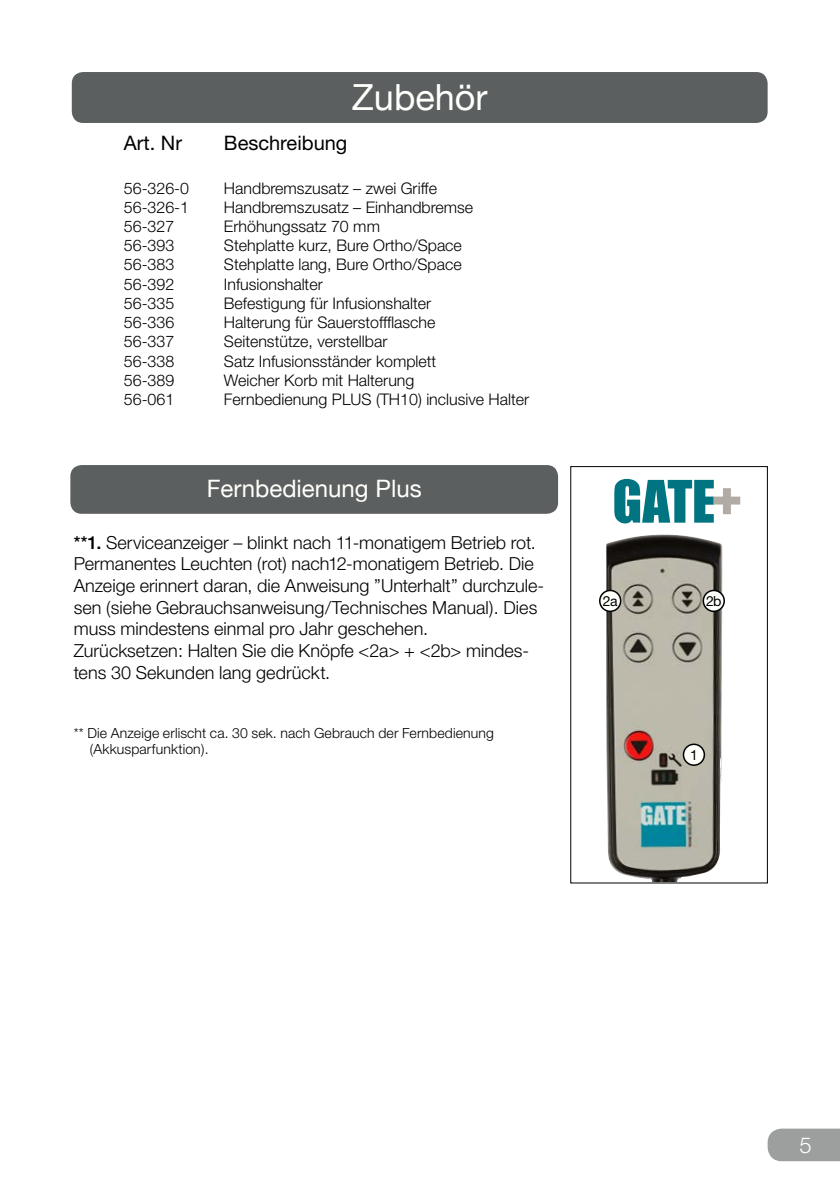
<style>
.page{position:relative;width:840px;height:1191px;background:#fff}
.page>*{position:absolute;margin:0;border:0;box-sizing:border-box;transform-origin:0 0}
.t1{font:36px "Helvetica Neue";color:#fffffc}
.t2{font:24px "Helvetica Neue";color:#fffffc}
.t3{font:300 22px "Helvetica Neue";color:#fffffc}
.t4{font:20px "Helvetica Neue";color:#000}
.t5{font:300 18px/21.6px "Helvetica Neue";color:#000}
.t6{font:300 16px "Helvetica Neue";color:#000}
.t7{font:300 14px/16px "Helvetica Neue";letter-spacing:.01em;color:#000}
.t8{font:14px "Helvetica Neue";color:#000}
.s1{font-weight:500}
</style>
<div class="page">
<svg style="left:767px;top:1128px;width:72px;height:33px;background:#a2a4a4"></svg>
<div style="left:72px;top:72px;width:695px;height:51px;background:#5c5f5f;border-radius:11px"></div>
<div style="left:70px;top:465px;width:487px;height:49px;background:#5c5f5f;border-radius:11px"></div>
<img style="left:606px;top:534px;width:116px;height:347px">
<div style="left:599px;top:590px;width:21px;height:21px;background:#fffffc;border-radius:50%"></div>
<div style="left:598px;top:590px;width:23px;height:22px;border:2px solid #000;border-radius:50%"></div>
<div style="left:703px;top:590px;width:20px;height:21px;background:#fffffc;border-radius:50%"></div>
<div style="left:702px;top:590px;width:22px;height:22px;border:2px solid #000;border-radius:50%"></div>
<div style="left:683px;top:744px;width:21px;height:21px;background:#fffffc;border-radius:50%"></div>
<div style="left:682px;top:743px;width:22px;height:23px;border:2px solid #000;border-radius:50%"></div>
<svg style="left:614px;top:479px;width:99px;height:44px"></svg>
<div style="left:713px;top:496px;width:26px;height:8px;background:#b2aba4"></div>
<div style="left:722px;top:488px;width:8px;height:26px;background:#b2aba4"></div>
<h1 class="t1" style="left:352px;top:71px;width:137px">Zubehör</h1>
<p class="t4" style="left:124px;top:131px;width:60px">Art. Nr</p>
<p class="t4" style="left:224px;top:131px;width:125px">Beschreibung</p>
<p class="t6" style="left:124px;top:178px;width:67px">56-326-0</p>
<p class="t6" style="left:224px;top:178px;width:214px">Handbremszusatz – zwei Griffe</p>
<p class="t6" style="left:124px;top:197px;width:67px">56-326-1</p>
<p class="t6" style="left:224px;top:197px;width:250px">Handbremszusatz – Einhandbremse</p>
<p class="t6" style="left:124px;top:216px;width:52px">56-327</p>
<p class="t6" style="left:224px;top:216px;width:157px">Erhöhungssatz 70 mm</p>
<p class="t6" style="left:124px;top:236px;width:52px">56-393</p>
<p class="t6" style="left:224px;top:236px;width:239px">Stehplatte kurz, Bure Ortho/Space</p>
<p class="t6" style="left:124px;top:255px;width:52px">56-383</p>
<p class="t6" style="left:224px;top:255px;width:239px">Stehplatte lang, Bure Ortho/Space</p>
<p class="t6" style="left:124px;top:274px;width:52px">56-392</p>
<p class="t6" style="left:224px;top:274px;width:100px">Infusionshalter</p>
<p class="t6" style="left:124px;top:293px;width:52px">56-335</p>
<p class="t6" style="left:224px;top:293px;width:209px">Befestigung für Infusionshalter</p>
<p class="t6" style="left:124px;top:312px;width:52px">56-336</p>
<p class="t6" style="left:224px;top:312px;width:213px">Halterung für Sauerstoffflasche</p>
<p class="t6" style="left:124px;top:332px;width:52px">56-337</p>
<p class="t6" style="left:224px;top:332px;width:165px">Seitenstütze, verstellbar</p>
<p class="t6" style="left:124px;top:351px;width:52px">56-338</p>
<p class="t6" style="left:224px;top:351px;width:214px">Satz Infusionsständer komplett</p>
<p class="t6" style="left:124px;top:370px;width:52px">56-389</p>
<p class="t6" style="left:224px;top:370px;width:192px">Weicher Korb mit Halterung</p>
<p class="t6" style="left:124px;top:389px;width:52px">56-061</p>
<p class="t6" style="left:224px;top:389px;width:306px">Fernbedienung PLUS (TH10) inclusive Halter</p>
<h2 class="t2" style="left:207px;top:471px;width:216px">Fernbedienung Plus</h2>
<p class="t5" style="left:74px;top:531px;width:472px"><span class="s1">**1.</span> Serviceanzeiger – blinkt nach 11-monatigem Betrieb rot.<br>Permanentes Leuchten (rot) nach12-monatigem Betrieb. Die Anzeige erinnert daran, die Anweisung ”Unterhalt” durchzule&shy;sen (siehe Gebrauchsanweisung/Technisches Manual). Dies muss mindestens einmal pro Jahr geschehen.<br>Zurücksetzen: Halten Sie die Knöpfe &lt;2a&gt; + &lt;2b&gt; mindes&shy;tens 30 Sekunden lang gedrückt.</p>
<p class="t7" style="left:90px;top:724px;width:405px;text-indent:-16px">** Die Anzeige erlischt ca. 30 sek. nach Gebrauch der Fernbedienung (Akkusparfunktion).</p>
<p class="t8" style="left:602px;top:592px;width:16px">2a</p>
<p class="t8" style="left:705px;top:592px;width:17px">2b</p>
<p class="t8" style="left:689px;top:746px;width:9px">1</p>
<h3 class="t3" style="left:798px;top:1131px;width:14px">5</h3>
</div>
